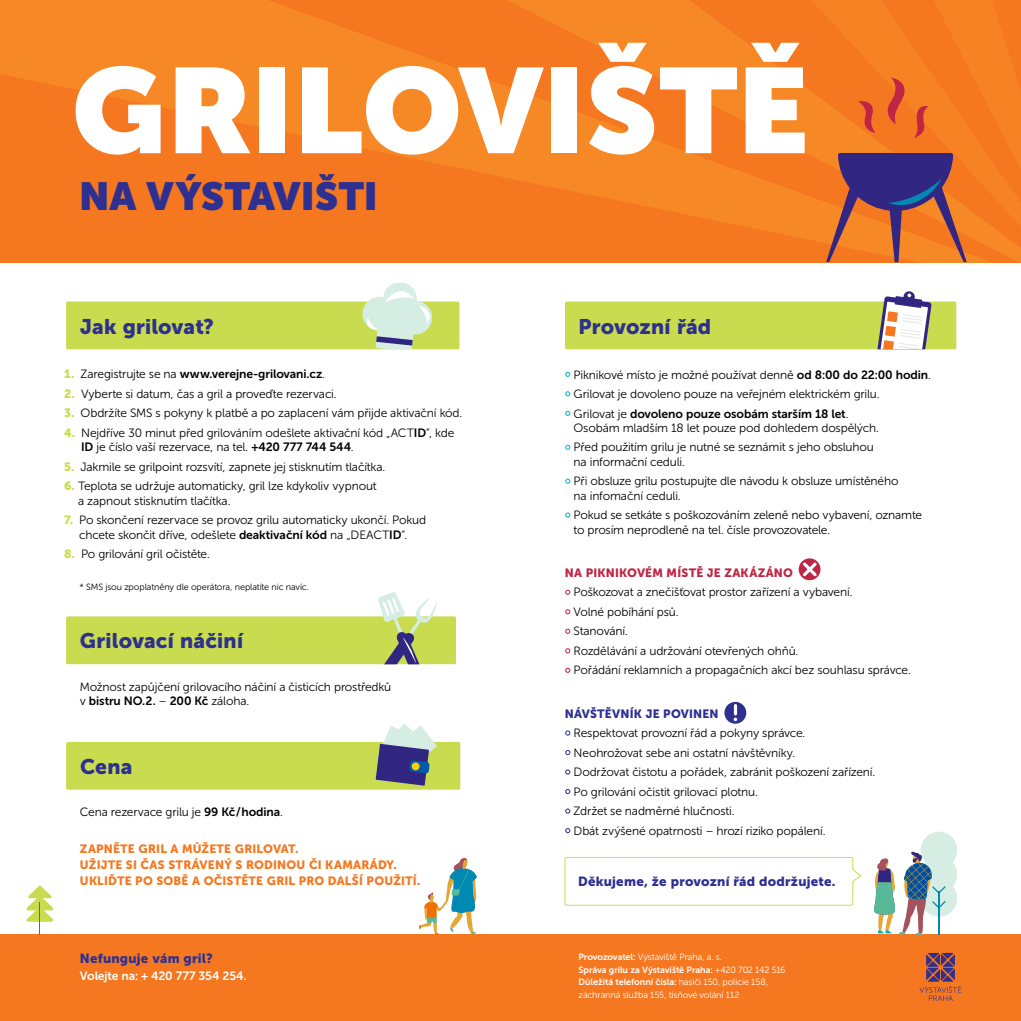
<style>
.page{position:relative;width:1021px;height:1021px;background:#fff}
.page>*{position:absolute;margin:0;border:0;box-sizing:border-box;transform-origin:0 0}
.t1{font:900 120px "Museo Sans Display";letter-spacing:.01em;color:#fff}
.t2{font:900 39px "Museo Sans Display";letter-spacing:.01em;color:#2e3091}
.t3{font:21px "Museo Sans Cyrl 900";letter-spacing:.01em;color:#2e3091}
.t4{font:13.2px "Museo Sans Cyrl 900";letter-spacing:.02em;color:#2e3091}
.t5{font:12px/19.5px "Museo Sans Cyrl 300";letter-spacing:-.015em;color:#000}
.t6{font:12px "Museo Sans Cyrl 700";letter-spacing:-.01em;color:#000}
.t7{font:12px/16.2px "Museo Sans Cyrl 900";letter-spacing:.02em;color:#f57821}
.t8{font:12px "Museo Sans Cyrl 900";letter-spacing:.02em;color:#bf2645}
.t9{font:12px "Museo Sans Cyrl 700";letter-spacing:-.015em;color:#fff}
.t10{font:12px "Museo Sans Cyrl 900";letter-spacing:.02em;color:#2e3091}
.t11{font:9px/12.9px "Museo Sans Cyrl 700";letter-spacing:-.005em;color:#fff}
.t12{font:9px "Museo Sans Cyrl 300";letter-spacing:-.01em;color:#fff}
.t13{font:9px "Museo Sans Cyrl 300";letter-spacing:-.01em;color:#000}
.s1{font-family:"Museo Sans Cyrl 900";color:#c9db4f}
.s2{font-family:"Museo Sans Cyrl 300"}
.s3{font-family:"Museo Sans Cyrl 700"}
.s4{color:#00b8c7}
.s5{font-family:"Museo Sans Cyrl 300";color:#00b8c7}
.s6{color:#bf2645}
.s7{color:#2e3091}
</style>
<div class="page">
<div style="left:66px;top:301px;width:393px;height:48px;background:#c9db4f;border-radius:2px"></div>
<svg style="left:564px;top:857px;width:298px;height:49px"></svg>
<div style="left:66px;top:616px;width:390px;height:48px;background:#c9db4f;border-radius:2px"></div>
<div style="left:565px;top:301px;width:391px;height:48px;background:#c9db4f;border-radius:2px"></div>
<svg style="left:0;top:0;width:223px;height:262px;background:#f57d22"></svg>
<svg style="left:223px;top:0;width:384px;height:262px;background:#f57e22"></svg>
<svg style="left:607px;top:0;width:369px;height:262px;background:#f57f22"></svg>
<svg style="left:976px;top:0;width:44px;height:262px;background:#f57e22"></svg>
<div style="left:0;top:934px;width:1020px;height:86px;background:#f57821"></div>
<svg style="left:857px;top:98px;width:19px;height:35px"></svg>
<svg style="left:884px;top:77px;width:44px;height:61px;background:#ea6a28"></svg>
<svg style="left:826px;top:153px;width:140px;height:109px;background:#9f5a4d"></svg>
<svg style="left:876px;top:291px;width:55px;height:59px"></svg>
<svg style="left:798px;top:558px;width:22px;height:22px"></svg>
<svg style="left:800px;top:559px;width:19px;height:20px"></svg>
<svg style="left:378px;top:592px;width:60px;height:72px"></svg>
<div style="left:920px;top:880px;width:37px;height:36px;background:#d6ede3;border-radius:50%"></div>
<div style="left:920px;top:856px;width:37px;height:36px;background:#d6ede3;border-radius:50%"></div>
<div style="left:920px;top:831px;width:37px;height:37px;background:#d6ede3;border-radius:50%"></div>
<div style="left:724px;top:702px;width:22px;height:21px;background:#2e3091;border-radius:50%"></div>
<svg style="left:733px;top:705px;width:4px;height:16px"></svg>
<svg style="left:419px;top:857px;width:58px;height:77px"></svg>
<svg style="left:27px;top:885px;width:26px;height:36px"></svg>
<hr style="left:39px;top:902px;width:1px;height:33px;background:#008fb3">
<div style="left:66px;top:742px;width:394px;height:47px;background:#c9db4f;border-radius:2px"></div>
<svg style="left:874px;top:850px;width:71px;height:84px"></svg>
<svg style="left:375px;top:723px;width:62px;height:62px"></svg>
<svg style="left:361px;top:282px;width:72px;height:67px"></svg>
<svg style="left:919px;top:952px;width:42px;height:48px"></svg>
<h1 class="t1" style="left:72px;top:41px;width:737px">GRILOVIŠTĚ</h1>
<h2 class="t2" style="left:79px;top:174px;width:299px">NA VÝSTAVIŠTI</h2>
<h3 class="t3" style="left:80px;top:314px;width:135px">Jak grilovat?</h3>
<h3 class="t3" style="left:578px;top:315px;width:134px">Provozní řád</h3>
<p class="t6" style="left:64px;top:367px;width:262px"><span class="s1">1.</span> <span class="s2">Zaregistrujte se na</span> www.verejne-grilovani.cz<span class="s2">.</span></p>
<p class="t5" style="left:64px;top:384px;width:274px"><span class="s1">2.</span> Vyberte si datum, čas a gril a proveďte rezervaci.</p>
<p class="t5" style="left:64px;top:404px;width:399px"><span class="s1">3.</span> Obdržíte SMS s pokyny k platbě a po zaplacení vám přijde aktivační kód.</p>
<p class="t5" style="left:81px;top:426px;width:375px;line-height:14.4px;text-indent:-17px"><span class="s1">4.</span> Nejdříve 30 minut před grilováním odešlete aktivační kód „ACT<span class="s3">ID</span>“, kde<br><span class="s3">ID</span> je číslo vaší rezervace, na tel. <span class="s3">+420 777 744 544</span>.</p>
<p class="t5" style="left:64px;top:457px;width:322px"><span class="s1">5.</span> Jakmile se grilpoint rozsvítí, zapnete jej stisknutím tlačítka.</p>
<p class="t5" style="left:78px;top:479px;width:300px;line-height:14.4px;text-indent:-14px"><span class="s1">6.</span> Teplota se udržuje automaticky, gril lze kdykoliv vypnout a zapnout stisknutím tlačítka.</p>
<p class="t5" style="left:64px;top:513px;width:363px;line-height:14.4px;text-align:center"><span class="s1">7.</span> Po skončení rezervace se provoz grilu automaticky ukončí. Pokud chcete skončit dříve, odešlete <span class="s3">deaktivační kód</span> na „DEACT<span class="s3">ID</span>“.</p>
<p class="t5" style="left:64px;top:544px;width:147px"><span class="s1">8.</span> Po grilování gril očistěte.</p>
<p class="t13" style="left:80px;top:582px;width:231px">* SMS jsou zpoplatněny dle operátora, neplatíte nic navíc.</p>
<h3 class="t3" style="left:80px;top:628px;width:165px">Grilovací náčiní</h3>
<p class="t5" style="left:80px;top:677px;width:313px">Možnost zapůjčení grilovacího náčiní a čisticích prostředků</p>
<p class="t6" style="left:80px;top:694px;width:171px"><span class="s2">v</span> bistru NO.2. <span class="s2">–</span> 200 Kč <span class="s2">záloha.</span></p>
<h3 class="t3" style="left:80px;top:755px;width:54px">Cena</h3>
<p class="t5" style="left:80px;top:801px;width:205px">Cena rezervace grilu je <span class="s3">99 Kč/hodina</span>.</p>
<p class="t7" style="left:80px;top:840px;width:342px">ZAPNĚTE GRIL A MŮŽETE GRILOVAT.<br>UŽIJTE SI ČAS STRÁVENÝ S RODINOU ČI KAMARÁDY.<br>UKLIĎTE PO SOBĚ A OČISTĚTE GRIL PRO DALŠÍ POUŽITÍ.</p>
<p class="t4" style="left:80px;top:951px;width:134px">Nefunguje vám gril?</p>
<p class="t9" style="left:80px;top:969px;width:168px">Volejte na: + 420 777 354 254.</p>
<p class="t5" style="left:565px;top:365px;width:367px"><span class="s4">∞</span> Piknikové místo je možné používat denně <span class="s3">od 8:00 do 22:00 hodin</span>. <span class="s4">∞</span> Grilovat je dovoleno pouze na veřejném elektrickém grilu.</p>
<p class="t6" style="left:565px;top:407px;width:285px"><span class="s5">∞</span> <span class="s2">Grilovat je</span> dovoleno pouze osobám starším 18 let<span class="s2">.</span></p>
<p class="t5" style="left:565px;top:418px;width:315px;text-indent:9px">Osobám mladším 18 let pouze pod dohledem dospělých. <span class="s4">∞</span> Před použitím grilu je nutné se seznámit s jeho obsluhou</p>
<p class="t5" style="left:565px;top:452px;width:335px;text-indent:9px">na informační ceduli.<br><span class="s4">∞</span> Při obsluze grilu postupujte dle návodu k obsluze umístěného</p>
<p class="t5" style="left:565px;top:486px;width:359px;text-indent:9px">na infomační ceduli.<br><span class="s4">∞</span> Pokud se setkáte s poškozováním zeleně nebo vybavení, oznamte</p>
<p class="t5" style="left:573px;top:520px;width:258px">to prosím neprodleně na tel. čísle provozovatele.</p>
<p class="t8" style="left:565px;top:566px;width:230px">NA PIKNIKOVÉM MÍSTĚ JE ZAKÁZÁNO</p>
<p class="t5" style="left:565px;top:582px;width:347px"><span class="s6">∞</span> Poškozovat a znečišťovat prostor zařízení a vybavení.<br><span class="s6">∞</span> Volné pobíhání psů.<br><span class="s6">∞</span> Stanování.<br><span class="s6">∞</span> Rozdělávání a udržování otevřených ohňů.<br><span class="s6">∞</span> Pořádání reklamních a propagačních akcí bez souhlasu správce.</p>
<p class="t10" style="left:565px;top:706px;width:155px">NÁVŠTĚVNÍK JE POVINEN</p>
<p class="t5" style="left:565px;top:723px;width:312px"><span class="s7">∞</span> Respektovat provozní řád a pokyny správce.<br><span class="s7">∞</span> Neohrožovat sebe ani ostatní návštěvníky.<br><span class="s7">∞</span> Dodržovat čistotu a pořádek, zabránit poškození zařízení. <span class="s7">∞</span> Po grilování očistit grilovací plotnu.<br><span class="s7">∞</span> Zdržet se nadměrné hlučnosti.<br><span class="s7">∞</span> Dbát zvýšené opatrnosti – hrozí riziko popálení.</p>
<p class="t4" style="left:578px;top:873px;width:259px">Děkujeme, že provozní řád dodržujete.</p>
<p class="t12" style="left:578px;top:951px;width:145px"><span class="s3">Provozovatel:</span> Výstaviště Praha, a. s.</p>
<p class="t11" style="left:578px;top:962px;width:208px">Správa grilu za Výstaviště Praha: <span class="s2">+420 702 142 516<br></span>Důležitá telefonní čísla: <span class="s2">hasiči 150, policie 158,</span></p>
<p class="t12" style="left:578px;top:990px;width:162px">záchranná služba 155, tísňové volání 112</p>
</div>
